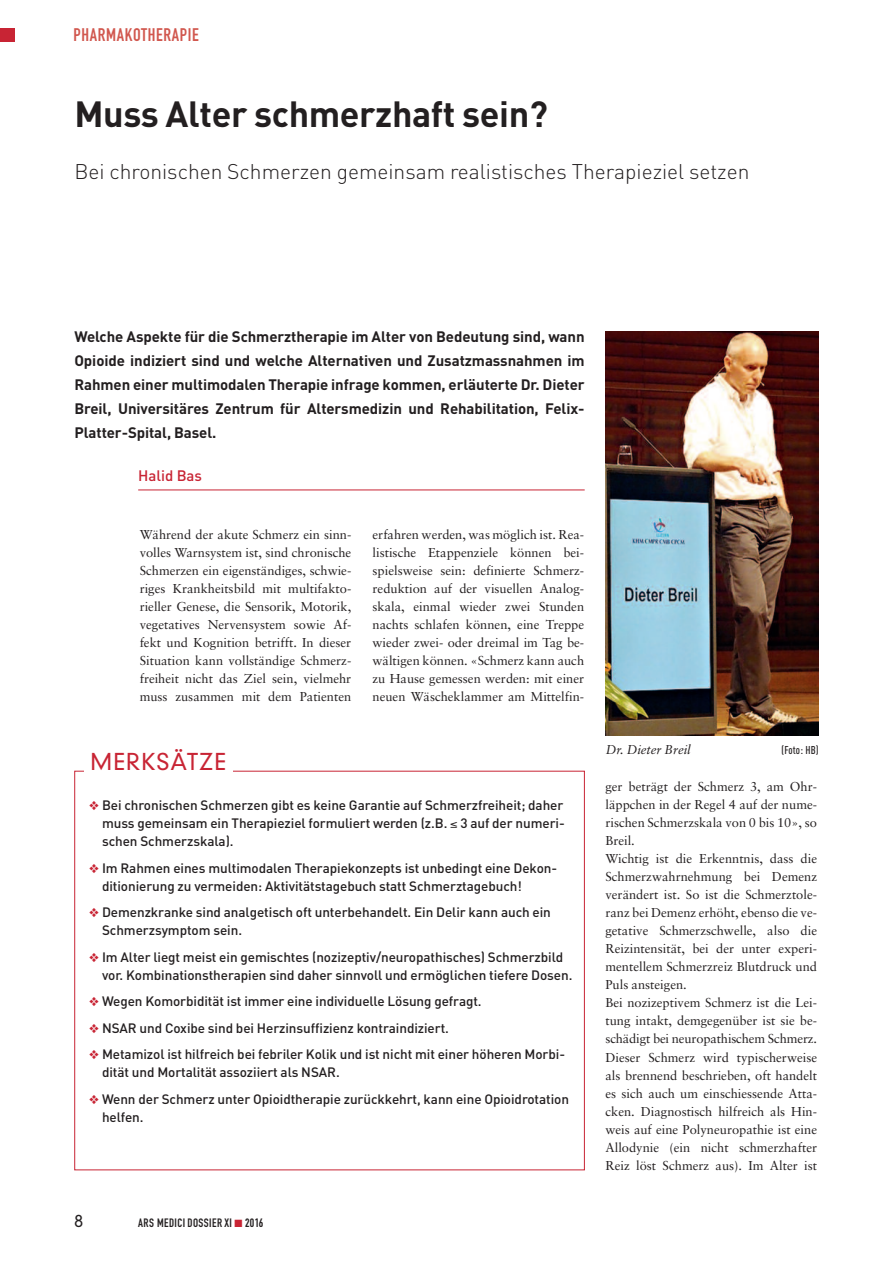
<style>
.page{position:relative;width:893px;height:1263px;background:#fff}
.page>*{position:absolute;margin:0;border:0;box-sizing:border-box;transform-origin:0 0}
.t1{font:700 36px "DIN";letter-spacing:-.01em;color:#231f20}
.t2{font:300 22.5px "DIN Neuzeit Grotesk";letter-spacing:.05em;color:#c82434}
.t3{font:300 21px "DIN";color:#231f20}
.t4{font:18px "DIN Engschrift";letter-spacing:.035em;color:#d1574e}
.t5{font:300 16.5px "DIN Neuzeit Grotesk";color:#231f20}
.t6{font:700 15px/24px "DIN";letter-spacing:-.005em;color:#231f20;text-align:justify}
.t7{font:500 15px "DIN";color:#c82434}
.t8{font:500 13.5px/18px "DIN";letter-spacing:-.005em;color:#231f20}
.t9{font:12.9px/18px "Sabon";color:#231f20;text-align:justify}
.t10{font:italic 12.9px "Sabon";letter-spacing:-.005em;color:#231f20}
.t11{font:12px "DIN Engschrift";letter-spacing:.035em;color:#231f20}
.t12{font:500 11.25px "DIN Cond";letter-spacing:.015em;color:#231f20}
.s1{color:#c82434}
</style>
<div class="page">
<div style="left:0;top:28px;width:15px;height:14px;background:#c82434"></div>
<hr style="left:138px;top:490px;width:447px;height:1px;background:#c82434">
<img style="left:606px;top:332px;width:212px;height:403px">
<h3 class="t4" style="left:74px;top:29px;width:127px">PHARMAKOTHERAPIE</h3>
<h1 class="t1" style="left:74px;top:93px;width:475px">Muss Alter schmerzhaft sein?</h1>
<h3 class="t3" style="left:74px;top:160px;width:677px">Bei chronischen Schmerzen gemeinsam realistisches Therapieziel setzen</h3>
<p class="t6" style="left:74px;top:324px;width:512px">Welche Aspekte für die Schmerztherapie im Alter von Bedeutung sind, wann Opioide indiziert sind und welche Alternativen und Zusatzmassnahmen im Rahmen einer multimodalen Therapie infrage kommen, erläuterte Dr. Dieter Breil, Universitäres Zentrum für Altersmedizin und Rehabilitation, Felix-Platter-Spital, Basel.</p>
<p class="t7" style="left:138px;top:467px;width:65px">Halid Bas</p>
<p class="t9" style="left:140px;top:527px;width:213px">Während der akute Schmerz ein sinn&shy;volles Warnsystem ist, sind chronische Schmerzen ein eigenständiges, schwie&shy;riges Krankheitsbild mit multifakto&shy;rieller Genese, die Sensorik, Motorik, vegetatives Nervensystem sowie Af&shy;fekt und Kognition betrifft. In dieser Situation kann vollständige Schmerz&shy;freiheit nicht das Ziel sein, vielmehr muss zusammen mit dem Patienten</p>
<p class="t9" style="left:373px;top:527px;width:213px">erfahren werden, was möglich ist. Rea&shy;listische Etappenziele können bei&shy;spielsweise sein: definierte Schmerz&shy;reduktion auf der visuellen Analog&shy;skala, einmal wieder zwei Stunden nachts schlafen können, eine Treppe wieder zwei- oder dreimal im Tag be&shy;wältigen können. «Schmerz kann auch zu Hause gemessen werden: mit einer neuen Wäscheklammer am Mittelfin-</p>
<h2 class="t2" style="left:91px;top:753px;width:137px">MERKSÄTZE</h2>
<p class="t10" style="left:606px;top:744px;width:86px">Dr. Dieter Breil</p>
<p class="t12" style="left:781px;top:746px;width:39px">(Foto: HB)</p>
<p class="t8" style="left:102px;top:796px;width:464px;text-align:justify;text-indent:-13px"><span class="s1">❖</span> Bei chronischen Schmerzen gibt es keine Garantie auf Schmerzfreiheit; daher muss gemeinsam ein Therapieziel formuliert werden (z.B. ≤ 3 auf der numeri&shy;schen Schmerzskala).</p>
<p class="t8" style="left:102px;top:859px;width:457px;text-indent:-13px"><span class="s1">❖</span> Im Rahmen eines multimodalen Therapiekonzepts ist unbedingt eine Dekon&shy;ditionierung zu vermeiden: Aktivitätstagebuch statt Schmerztagebuch!</p>
<p class="t8" style="left:102px;top:903px;width:450px;text-indent:-13px"><span class="s1">❖</span> Demenzkranke sind analgetisch oft unterbehandelt. Ein Delir kann auch ein<br>Schmerzsymptom sein.</p>
<p class="t8" style="left:102px;top:948px;width:472px;text-indent:-13px"><span class="s1">❖</span> Im Alter liegt meist ein gemischtes (nozizeptiv/neuropathisches) Schmerzbild vor. Kombinationstherapien sind daher sinnvoll und ermöglichen tiefere Dosen.</p>
<p class="t8" style="left:89px;top:992px;width:394px"><span class="s1">❖</span> Wegen Komorbidität ist immer eine individuelle Lösung gefragt.</p>
<p class="t8" style="left:89px;top:1019px;width:361px"><span class="s1">❖</span> NSAR und Coxibe sind bei Herzinsuffizienz kontraindiziert.</p>
<p class="t8" style="left:102px;top:1045px;width:465px;text-indent:-13px"><span class="s1">❖</span> Metamizol ist hilfreich bei febriler Kolik und ist nicht mit einer höheren Morbi&shy;dität und Mortalität assoziiert als NSAR.</p>
<p class="t8" style="left:102px;top:1090px;width:468px;text-indent:-13px"><span class="s1">❖</span> Wenn der Schmerz unter Opioidtherapie zurückkehrt, kann eine Opioidrotation helfen.</p>
<p class="t5" style="left:74px;top:1214px;width:10px">8</p>
<p class="t11" style="left:138px;top:1218px;width:127px">ARS MEDICI DOSSIER XI <span class="s1">■</span> 2016</p>
<p class="t9" style="left:605px;top:779px;width:213px;text-align:left">ger beträgt der Schmerz 3, am Ohr&shy;läppchen in der Regel 4 auf der nume&shy;rischen Schmerzskala von 0 bis 10», so Breil.<br>Wichtig ist die Erkenntnis, dass die Schmerzwahrnehmung bei Demenz verändert ist. So ist die Schmerztole&shy;ranz bei Demenz erhöht, ebenso die ve&shy;getative Schmerzschwelle, also die Reizintensität, bei der unter experi&shy;mentellem Schmerzreiz Blutdruck und Puls ansteigen.<br>Bei nozizeptivem Schmerz ist die Lei&shy;tung intakt, demgegenüber ist sie be&shy;schädigt bei neuropathischem Schmerz.<br>Dieser Schmerz wird typischerweise als brennend beschrieben, oft handelt es sich auch um einschiessende Atta&shy;cken. Diagnostisch hilfreich als Hin&shy;weis auf eine Polyneuropathie ist eine Allodynie (ein nicht schmerzhafter Reiz löst Schmerz aus). Im Alter ist</p>
</div>
